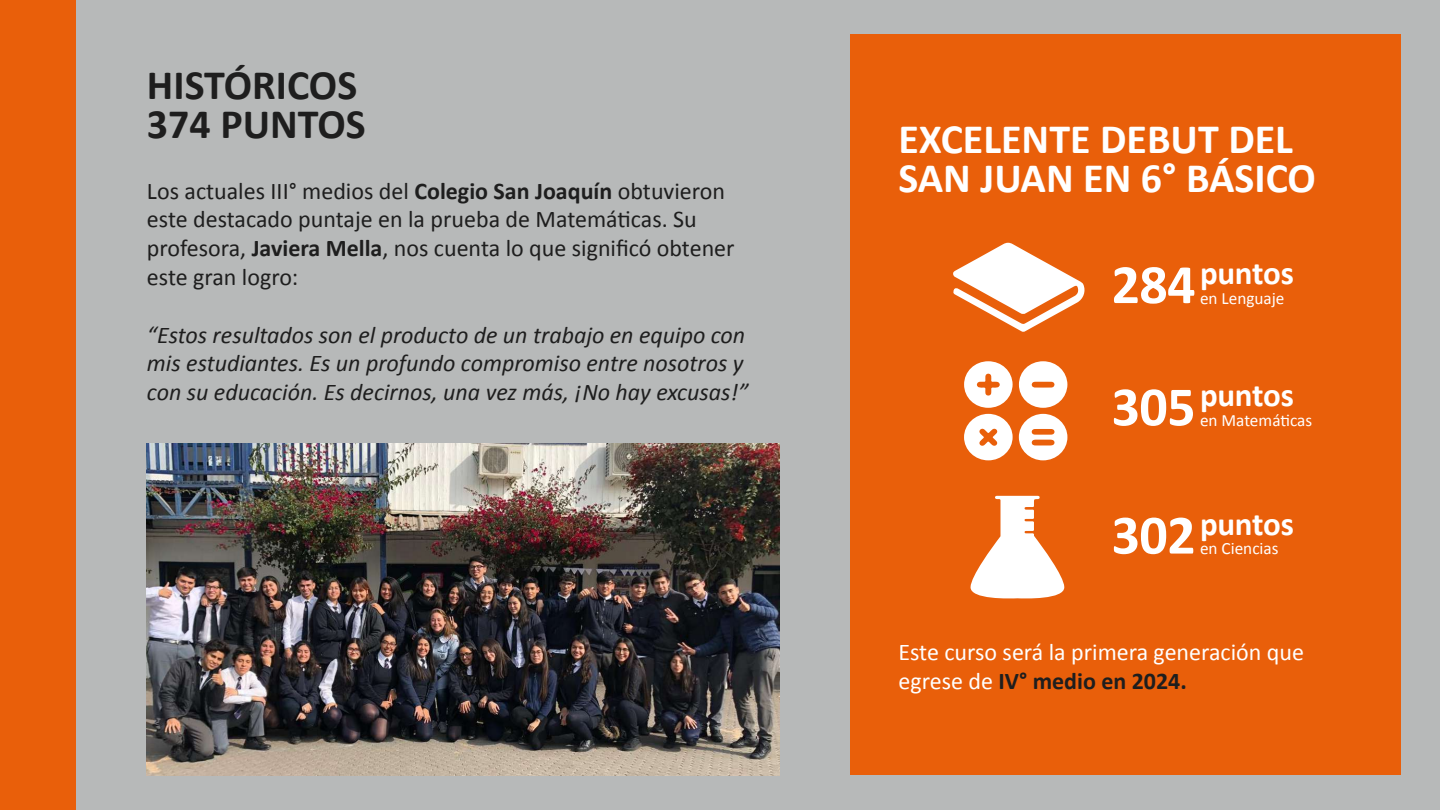
<style>
.page{position:relative;width:1440px;height:810px;background:#fff}
.page>*{position:absolute;margin:0;border:0;box-sizing:border-box;transform-origin:0 0}
.t1{font:700 55.95px "Calibri";letter-spacing:-.01em;color:#fff}
.t2{font:700 42px/38.9px "Calibri";color:#fff}
.t3{font:700 42px/38.9px "Calibri";color:#1e1e1e}
.t4{font:700 33px "Calibri";letter-spacing:-.01em;color:#fff}
.t5{font:24px/28.8px "Calibri";color:#1e1e1e}
.t6{font:italic 24px/28.8px "Calibri";color:#1e1e1e}
.t7{font:24px/28.8px "Calibri";color:#fff}
.t8{font:17.25px "Calibri";color:#fff}
.s1{font-weight:700}
.s2{font-weight:700;color:#1e1e1e}
</style>
<div class="page">
<div style="left:60px;top:0;width:1380px;height:810px;background:#b7b9b9"></div>
<div style="left:0;top:0;width:76px;height:810px;background:#e95f0a"></div>
<img style="left:147px;top:443px;width:632px;height:333px">
<div style="left:850px;top:34px;width:551px;height:742px;background:#e95f0a"></div>
<svg style="left:953px;top:242px;width:132px;height:90px"></svg>
<svg style="left:964px;top:414px;width:49px;height:46px"></svg>
<svg style="left:964px;top:361px;width:49px;height:47px"></svg>
<svg style="left:1019px;top:414px;width:48px;height:46px"></svg>
<svg style="left:1019px;top:361px;width:48px;height:47px"></svg>
<svg style="left:970px;top:496px;width:95px;height:103px"></svg>
<h2 class="t3" style="left:147px;top:66px;width:220px">HISTÓRICOS<br>374 PUNTOS</h2>
<p class="t5" style="left:147px;top:176px;width:589px">Los actuales III° medios del <span class="s1">Colegio San Joaquín</span> obtuvieron este destacado puntaje en la prueba de Matemáticas. Su profesora, <span class="s1">Javiera Mella</span>, nos cuenta lo que significó obtener este gran logro:</p>
<p class="t6" style="left:147px;top:319px;width:603px">“Estos resultados son el producto de un trabajo en equipo con mis estudiantes. Es un profundo compromiso entre nosotros y con su educación. Es decirnos, una vez más, ¡No hay excusas!”</p>
<h2 class="t2" style="left:898px;top:119px;width:419px">EXCELENTE DEBUT DEL<br>SAN JUAN EN 6° BÁSICO</h2>
<h3 class="t4" style="left:1200px;top:252px;width:95px">puntos</h3>
<h1 class="t1" style="left:1112px;top:249px;width:85px">284</h1>
<p class="t8" style="left:1200px;top:287px;width:86px">en Lenguaje</p>
<h3 class="t4" style="left:1200px;top:374px;width:95px">puntos</h3>
<h1 class="t1" style="left:1112px;top:371px;width:85px">305</h1>
<p class="t8" style="left:1200px;top:409px;width:114px">en Matemáticas</p>
<h3 class="t4" style="left:1200px;top:502px;width:95px">puntos</h3>
<h1 class="t1" style="left:1112px;top:499px;width:85px">302</h1>
<p class="t8" style="left:1200px;top:537px;width:80px">en Ciencias</p>
<p class="t7" style="left:898px;top:638px;width:407px">Este curso será la primera generación que egrese de <span class="s2">IV° medio en 2024.</span></p>
</div>
